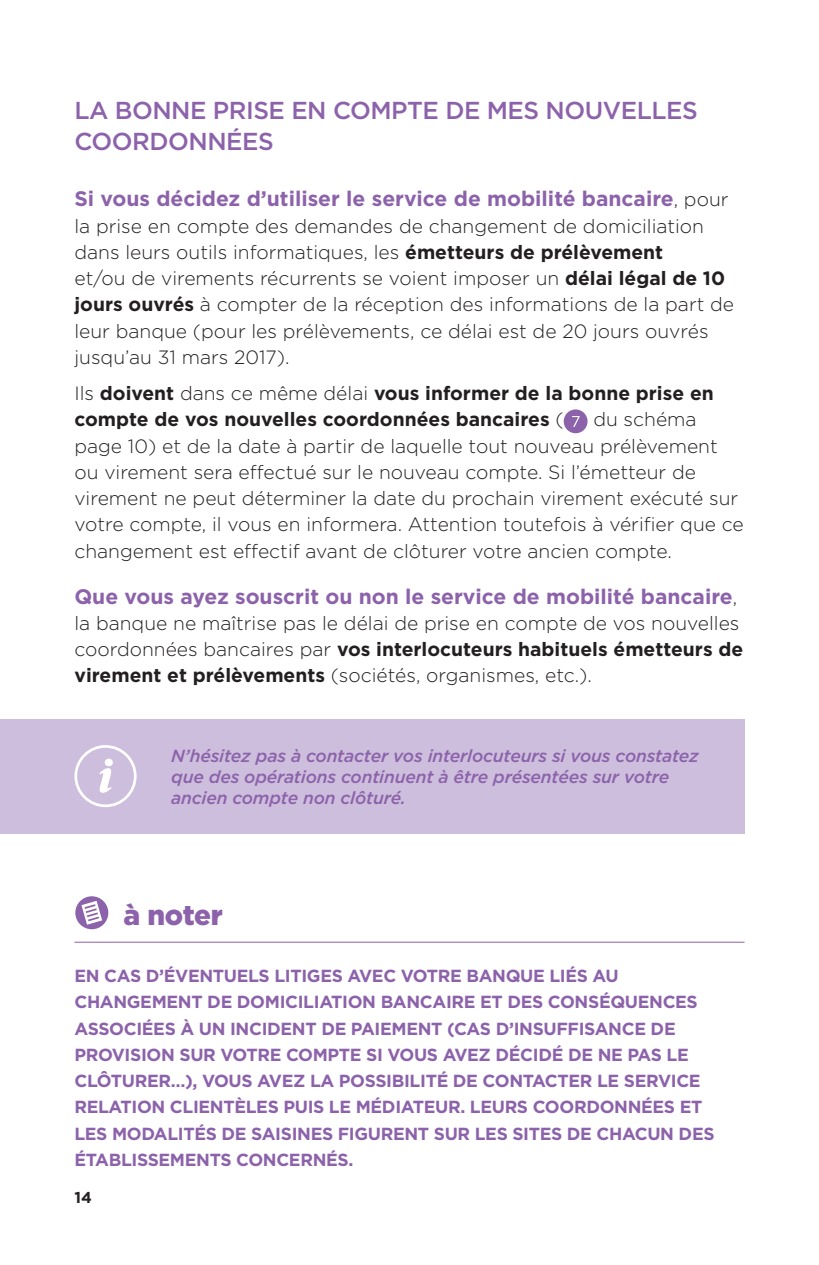
<style>
.page{position:relative;width:819px;height:1265px;background:#fff}
.page>*{position:absolute;margin:0;border:0;box-sizing:border-box;transform-origin:0 0}
.t1{font:900 28px "Gotham";letter-spacing:-.015em;color:#8c62aa}
.H3_-_sous-rubriques{font:500 24.5px/31.5px "Gotham";letter-spacing:-.02em;color:#8c62aa}
.t2{font:700 21px "Gotham";color:#8c62aa}
.t3{font:300 19.25px/26.2px "Gotham";color:#231f20}
.t4{font:700 19.25px/26.2px "Gotham";color:#231f20}
.t5{font:700 17.5px/26.2px "Gotham";letter-spacing:-.02em;color:#8c62aa}
.Texte_info{font:italic 500 17.5px/21px "Gotham";letter-spacing:-.01em;color:#8c62aa}
.t6{font:700 15.75px "Gotham";color:#231f20}
.s1{font-weight:300;font-size:19.25px;color:#231f20}
.s2{font-weight:700}
.s3{font-weight:300}
</style>
<div class="page">
<hr style="left:74px;top:942px;width:670px;height:1px;background:#8c62aa">
<div style="left:75px;top:896px;width:33px;height:33px;background:#8c62aa;border-radius:50%"></div>
<svg style="left:81px;top:901px;width:21px;height:24px"></svg>
<div style="left:563px;top:409px;width:24px;height:24px;background:#8c62aa;border-radius:50%"></div>
<svg style="left:572px;top:416px;width:7px;height:11px"></svg>
<div style="left:0;top:719px;width:744px;height:115px;background:#ccbedc"></div>
<div style="left:74px;top:745px;width:63px;height:62px;border:3px solid #fff;border-radius:50%"></div>
<svg style="left:99px;top:759px;width:14px;height:34px"></svg>
<h3 class="H3_-_sous-rubriques" style="left:74px;top:94px;width:624px">LA BONNE PRISE EN COMPTE DE MES NOUVELLES<br>COORDONNÉES</h3>
<p class="t2" style="left:74px;top:185px;width:655px">Si vous décidez d’utiliser le service de mobilité bancaire<span class="s1">, pour</span></p>
<p class="t3" style="left:74px;top:212px;width:661px">la prise en compte des demandes de changement de domiciliation dans leurs outils informatiques, les <span class="s2">émetteurs de prélèvement<br></span>et/ou de virements récurrents se voient imposer un <span class="s2">délai légal de 10 jours ouvrés</span> à compter de la réception des informations de la part de leur banque (pour les prélèvements, ce délai est de 20 jours ouvrés jusqu’au 31 mars 2017).</p>
<p class="t4" style="left:74px;top:380px;width:641px"><span class="s3">Ils</span> doivent <span class="s3">dans ce même délai</span> vous informer de la bonne prise en compte de vos nouvelles coordonnées bancaires <span class="s3">(</span></p>
<p class="t3" style="left:74px;top:406px;width:670px;text-indent:519px">du schéma page 10) et de la date à partir de laquelle tout nouveau prélèvement ou virement sera effectué sur le nouveau compte. Si l’émetteur de virement ne peut déterminer la date du prochain virement exécuté sur votre compte, il vous en informera. Attention toutefois à vérifier que ce changement est effectif avant de clôturer votre ancien compte.</p>
<p class="t2" style="left:74px;top:582px;width:664px">Que vous ayez souscrit ou non le service de mobilité bancaire<span class="s1">,</span></p>
<p class="t3" style="left:74px;top:609px;width:670px">la banque ne maîtrise pas le délai de prise en compte de vos nouvelles coordonnées bancaires par <span class="s2">vos interlocuteurs habituels émetteurs de virement et prélèvements</span> (sociétés, organismes, etc.).</p>
<p class="Texte_info" style="left:171px;top:745px;width:529px">N’hésitez pas à contacter vos interlocuteurs si vous constatez que des opérations continuent à être présentées sur votre ancien compte non clôturé.</p>
<h1 class="t1" style="left:123px;top:895px;width:101px">à noter</h1>
<p class="t5" style="left:74px;top:963px;width:641px">EN CAS D’ÉVENTUELS LITIGES AVEC VOTRE BANQUE LIÉS AU CHANGEMENT DE DOMICILIATION BANCAIRE ET DES CONSÉQUENCES ASSOCIÉES À UN INCIDENT DE PAIEMENT (CAS D’INSUFFISANCE DE PROVISION SUR VOTRE COMPTE SI VOUS AVEZ DÉCIDÉ DE NE PAS LE CLÔTURER…), VOUS AVEZ LA POSSIBILITÉ DE CONTACTER LE SERVICE RELATION CLIENTÈLES PUIS LE MÉDIATEUR. LEURS COORDONNÉES ET LES MODALITÉS DE SAISINES FIGURENT SUR LES SITES DE CHACUN DES ÉTABLISSEMENTS CONCERNÉS.</p>
<p class="t6" style="left:74px;top:1187px;width:19px">14</p>
</div>
